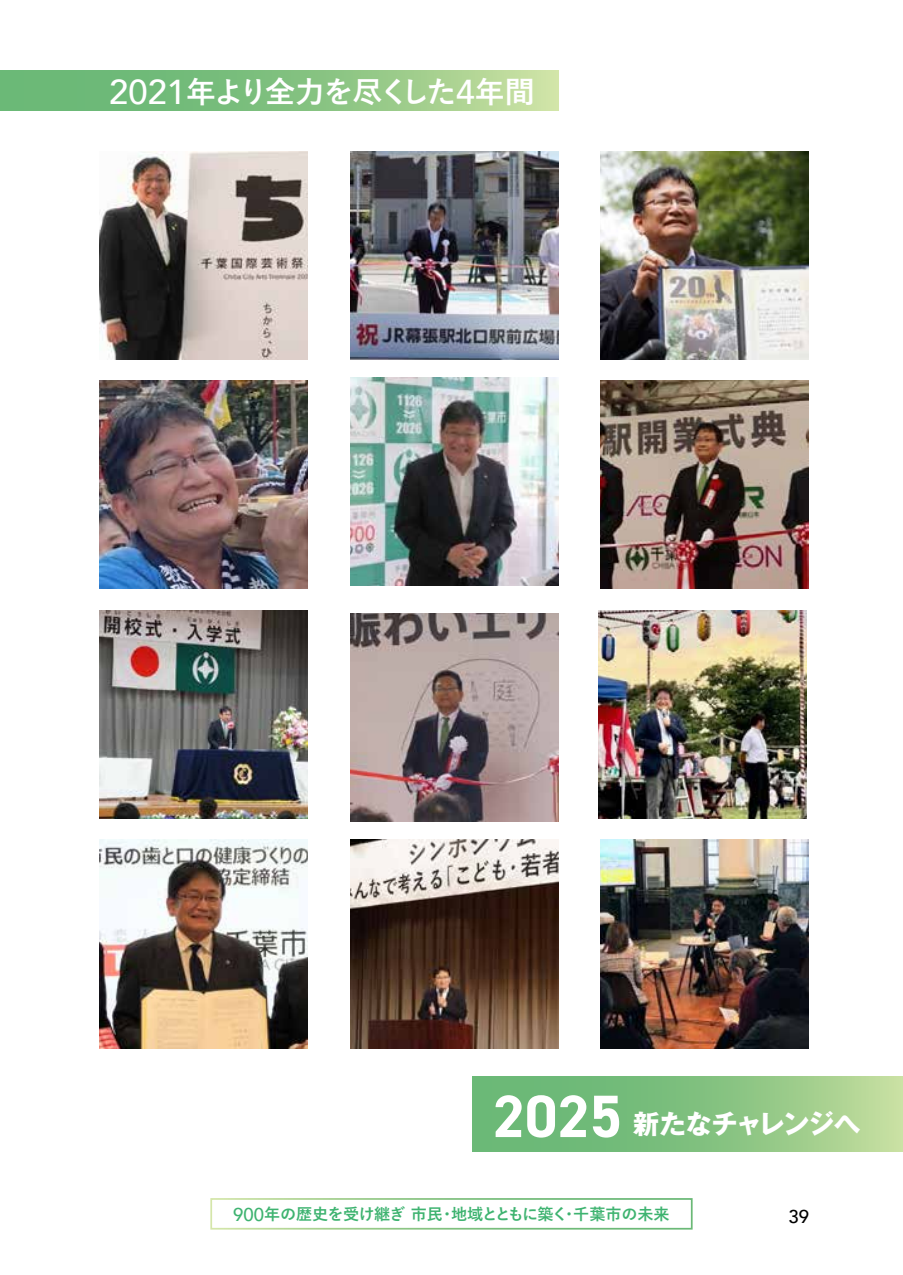
<style>
.page{position:relative;width:903px;height:1275px;background:#fff}
.page>*{position:absolute;margin:0;border:0;box-sizing:border-box;transform-origin:0 0}
.t1{font:700 60.02px "DIN2014";color:#fff}
.t2{font:700 29.93px "Yu Go";letter-spacing:-.095em;color:#fff}
.t3{font:700 26.6px "Gothic MB101 Pro";letter-spacing:-.04em;color:#fff}
.t4{font:500 18.55px "Avenir";color:#000}
.t5{font:700 16.1px "Yu Go";letter-spacing:-.02em;color:#3eb370}
.s1{font-family:"Avenir";font-weight:500;font-size:34.48px}
.s2{font-family:"Avenir";font-weight:500;font-size:18.55px}
</style>
<div class="page">
<div style="left:210px;top:1198px;width:483px;height:31px;border:2px solid #fff"></div>
<img style="left:99px;top:151px;width:209px;height:208px">
<img style="left:598px;top:610px;width:208px;height:208px">
<img style="left:99px;top:610px;width:209px;height:208px">
<img style="left:99px;top:840px;width:209px;height:208px">
<img style="left:350px;top:151px;width:208px;height:208px">
<img style="left:350px;top:377px;width:208px;height:209px">
<img style="left:350px;top:614px;width:208px;height:208px">
<img style="left:350px;top:840px;width:208px;height:208px">
<img style="left:600px;top:151px;width:209px;height:208px">
<img style="left:600px;top:381px;width:209px;height:208px">
<img style="left:99px;top:381px;width:209px;height:208px">
<img style="left:600px;top:840px;width:209px;height:208px">
<svg style="left:472px;top:1076px;width:431px;height:75px;background:#88c483"></svg>
<svg style="left:0;top:71px;width:558px;height:39px;background:#8ac584"></svg>
<h2 class="t2" style="left:109px;top:75px;width:427px"><span class="s1">2021</span>年より全力を尽くした<span class="s1">4</span>年間</h2>
<h1 class="t1" style="left:492px;top:1076px;width:131px">2025</h1>
<h3 class="t3" style="left:633px;top:1102px;width:229px">新たなチャレンジへ</h3>
<p class="t5" style="left:233px;top:1205px;width:438px"><span class="s2">900</span>年の歴史を受け継ぎ市民・地域とともに築く・千葉市の未来</p>
<p class="t4" style="left:788px;top:1201px;width:22px">39</p>
</div>
